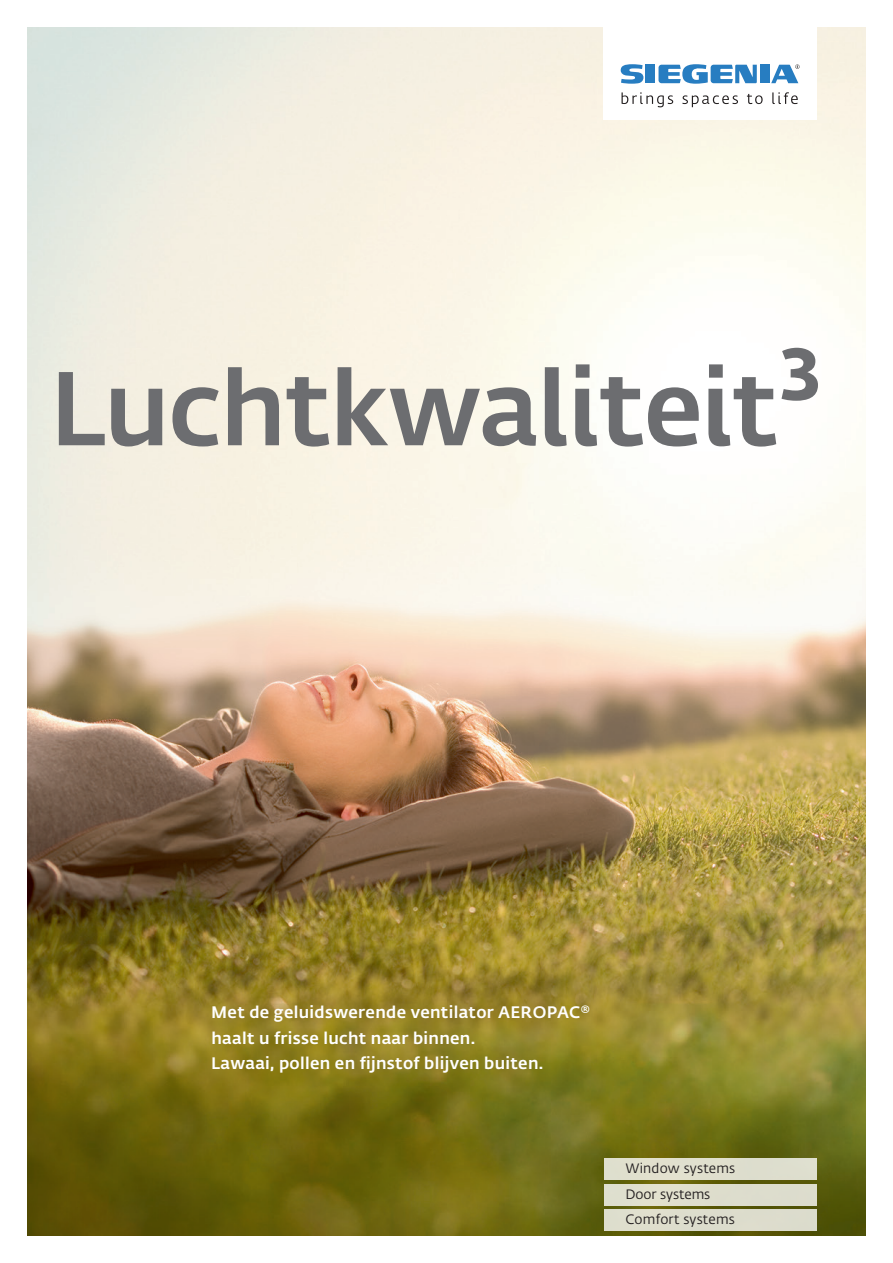
<style>
.page{position:relative;width:893px;height:1263px;background:#fff}
.page>*{position:absolute;margin:0;border:0;box-sizing:border-box;transform-origin:0 0}
.t1{font:500 103.5px "Fedra Sans Alt Pro";letter-spacing:-.015em;color:#6c6d70}
.t2{font:700 72.75px "Fedra Sans Alt Pro";color:#6c6d70}
.t3{font:500 16.5px/25.5px "Fedra Sans Alt Pro";letter-spacing:.02em;color:#fff}
.t4{font:13.5px "Fedra Sans Alt Pro";letter-spacing:.015em;color:#231f20}
.t5{font:13.5px "Fedra Sans Alt Pro";letter-spacing:-.005em;color:#231f20}
</style>
<div class="page">
<img style="left:28px;top:28px;width:837px;height:1207px">
<div style="left:603px;top:18px;width:213px;height:102px;background:#fff"></div>
<svg style="left:621px;top:92px;width:52px;height:15px"></svg>
<svg style="left:682px;top:95px;width:56px;height:12px"></svg>
<svg style="left:747px;top:94px;width:16px;height:10px"></svg>
<svg style="left:772px;top:92px;width:26px;height:12px"></svg>
<div style="left:646px;top:65px;width:9px;height:18px;background:#277dc1"></div>
<svg style="left:621px;top:64px;width:22px;height:20px"></svg>
<div style="left:760px;top:65px;width:10px;height:18px;background:#277dc1"></div>
<svg style="left:658px;top:64px;width:99px;height:20px"></svg>
<svg style="left:771px;top:65px;width:29px;height:18px"></svg>
<div style="left:604px;top:1210px;width:213px;height:21px;background:#ddddcd"></div>
<div style="left:604px;top:1184px;width:213px;height:21px;background:#ddddcd"></div>
<div style="left:604px;top:1159px;width:213px;height:21px;background:#dfdfce"></div>
<p class="t2" style="left:778px;top:316px;width:45px">3</p>
<p class="t1" style="left:49px;top:330px;width:731px">Luchtkwaliteit</p>
<p class="t3" style="left:211px;top:998px;width:380px">Met de geluidswerende ventilator AEROPAC® haalt u frisse lucht naar binnen.</p>
<p class="t3" style="left:211px;top:1049px;width:334px">Lawaai, pollen en fijnstof blijven buiten.</p>
<p class="t4" style="left:625px;top:1159px;width:111px">Window systems</p>
<p class="t5" style="left:625px;top:1185px;width:86px">Door systems</p>
<p class="t4" style="left:625px;top:1210px;width:111px">Comfort systems</p>
</div>
